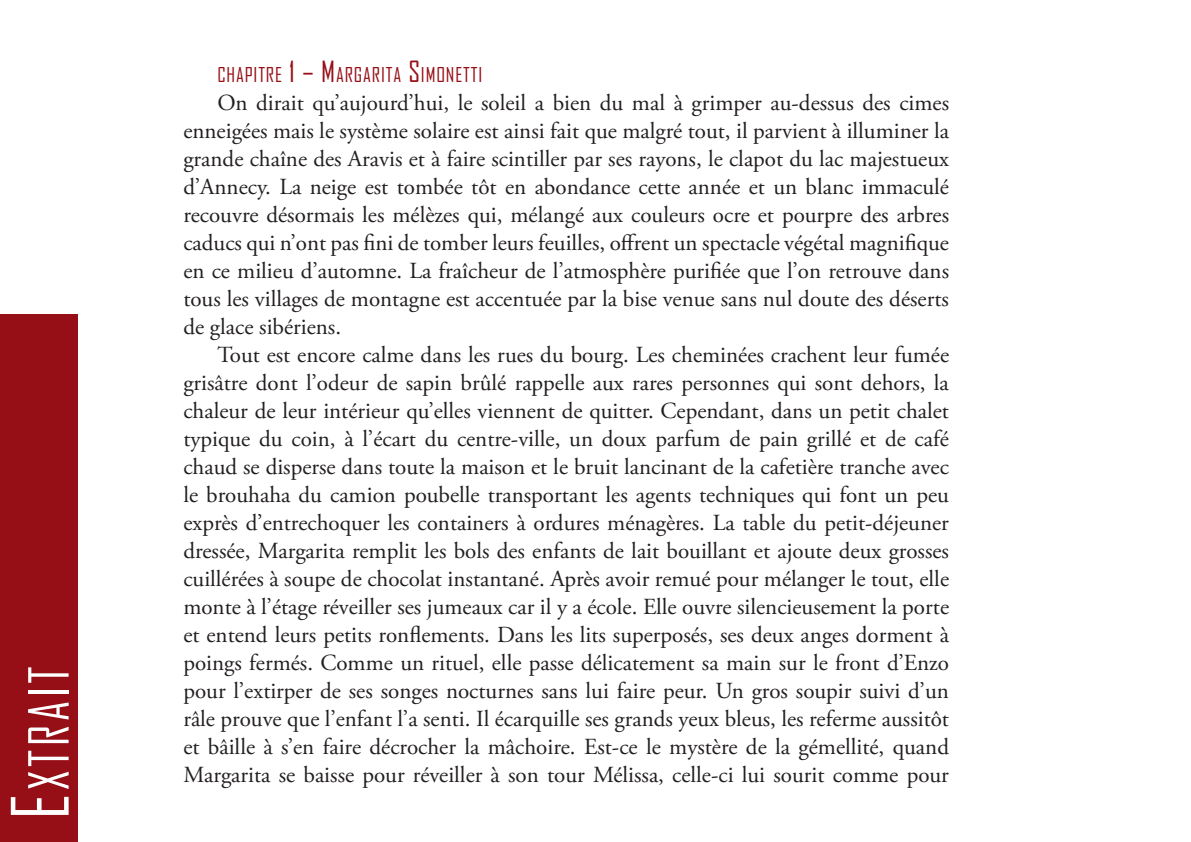
<style>
.page{position:relative;width:1191px;height:842px;background:#fff}
.page>*{position:absolute;margin:0;border:0;box-sizing:border-box;transform-origin:0 0}
.t1{font:53px "Agency FB";letter-spacing:.07em;color:#fff;scale:.95 1}
.t2{font:23px/28px "Adobe Garamond Pro";color:#231f20;text-align:justify}
.t3{font:19.6px "Agency FB";letter-spacing:.045em;color:#960f16}
.s1{font-size:75.6px}
.s2{font-size:28px}
</style>
<div class="page">
<div style="left:0;top:314px;width:77px;height:528px;background:#960f16"></div>
<h1 class="t1" style="left:16px;top:819px;width:162px;rotate:-90deg"><span class="s1">E</span>XTRAIT</h1>
<p class="t3" style="left:217px;top:62px;width:266px">CHAPITRE <span class="s2">1 – M</span>ARGARITA <span class="s2">S</span> IMONETTI</p>
<p class="t2" style="left:183px;top:89px;width:767px;text-indent:34px">On dirait qu’aujourd’hui, le soleil a bien du mal à grimper au-dessus des cimes enneigées mais le système solaire est ainsi fait que malgré tout, il parvient à illuminer la grande chaîne des Aravis et à faire scintiller par ses rayons, le clapot du lac majestueux d’Annecy. La neige est tombée tôt en abondance cette année et un blanc immaculé recouvre désormais les mélèzes qui, mélangé aux couleurs ocre et pourpre des arbres caducs qui n’ont pas fini de tomber leurs feuilles, offrent un spectacle végétal magnifique en ce milieu d’automne. La fraîcheur de l’atmosphère purifiée que l’on retrouve dans tous les villages de montagne est accentuée par la bise venue sans nul doute des déserts de glace sibériens.</p>
<p class="t2" style="left:183px;top:341px;width:767px;text-indent:34px">Tout est encore calme dans les rues du bourg. Les cheminées crachent leur fumée grisâtre dont l’odeur de sapin brûlé rappelle aux rares personnes qui sont dehors, la chaleur de leur intérieur qu’elles viennent de quitter. Cependant, dans un petit chalet typique du coin, à l’écart du centre-ville, un doux parfum de pain grillé et de café chaud se disperse dans toute la maison et le bruit lancinant de la cafetière tranche avec le brouhaha du camion poubelle transportant les agents techniques qui font un peu exprès d’entrechoquer les containers à ordures ménagères. La table du petit-déjeuner dressée, Margarita remplit les bols des enfants de lait bouillant et ajoute deux grosses cuillérées à soupe de chocolat instantané. Après avoir remué pour mélanger le tout, elle monte à l’étage réveiller ses jumeaux car il y a école. Elle ouvre silencieusement la porte et entend leurs petits ronflements. Dans les lits superposés, ses deux anges dorment à poings fermés. Comme un rituel, elle passe délicatement sa main sur le front d’Enzo pour l’extirper de ses songes nocturnes sans lui faire peur. Un gros soupir suivi d’un râle prouve que l’enfant l’a senti. Il écarquille ses grands yeux bleus, les referme aussitôt et bâille à s’en faire décrocher la mâchoire. Est-ce le mystère de la gémellité, quand Margarita se baisse pour réveiller à son tour Mélissa, celle-ci lui sourit comme pour</p>
</div>
